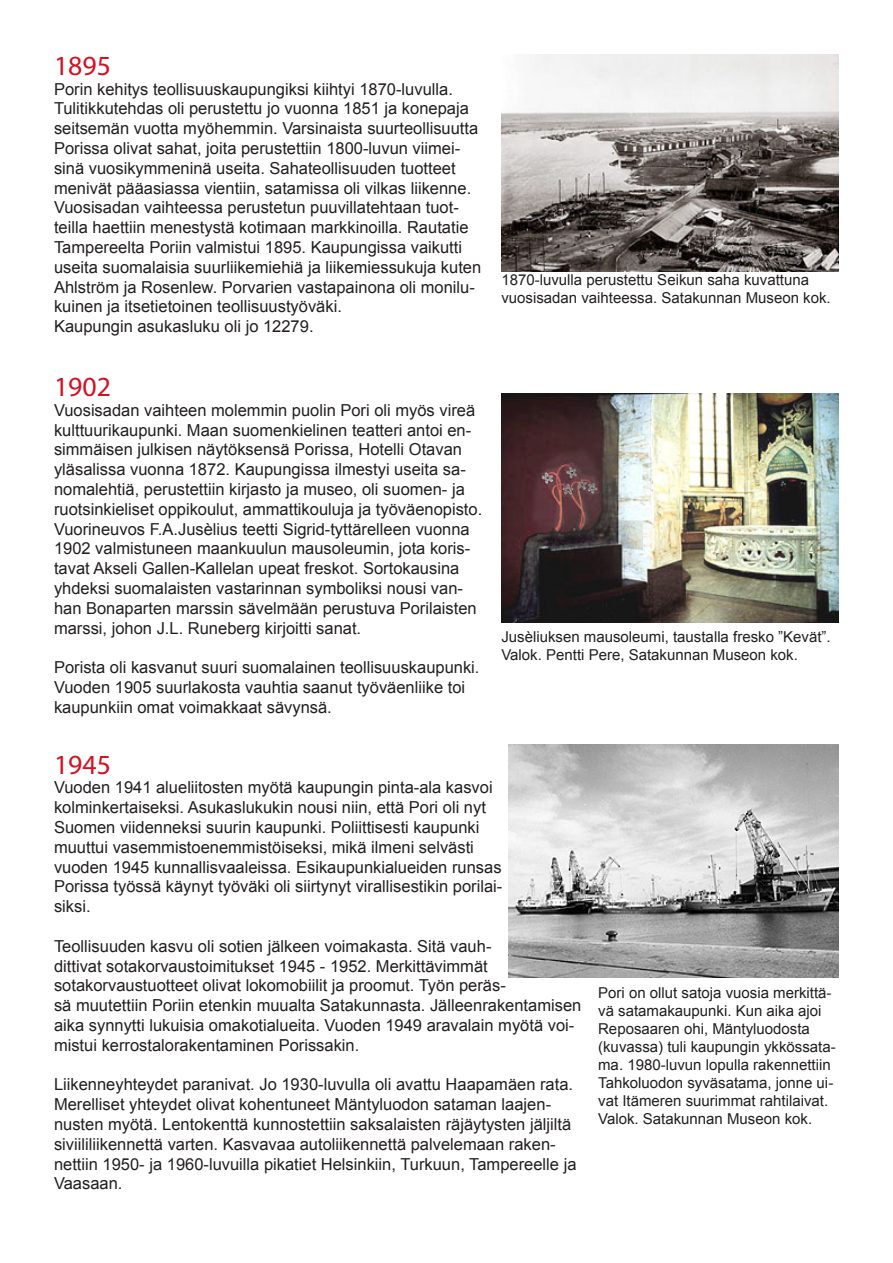
<style>
.page{position:relative;width:893px;height:1263px;background:#fff}
.page>*{position:absolute;margin:0;border:0;box-sizing:border-box;transform-origin:0 0}
.t1{font:27.75px "Myriad Pro";color:#d31122}
.t2{font:16.5px/19.8px "Arial";color:#231f20}
.t3{font:15px/18px "Arial";color:#231f20}
</style>
<div class="page">
<img style="left:501px;top:54px;width:338px;height:217px">
<img style="left:501px;top:393px;width:338px;height:230px">
<img style="left:508px;top:745px;width:331px;height:232px">
<h1 class="t1" style="left:54px;top:48px;width:58px">1895</h1>
<p class="t2" style="left:54px;top:79px;width:429px">Porin kehitys teollisuuskaupungiksi kiihtyi 1870-luvulla.<br>Tulitikkutehdas oli perustettu jo vuonna 1851 ja konepaja seitsemän vuotta myöhemmin. Varsinaista suurteollisuutta Porissa olivat sahat, joita perustettiin 1800-luvun viimei&shy;sinä vuosikymmeninä useita. Sahateollisuuden tuotteet menivät pääasiassa vientiin, satamissa oli vilkas liikenne.<br>Vuosisadan vaihteessa perustetun puuvillatehtaan tuot&shy;teilla haettiin menestystä kotimaan markkinoilla. Rautatie Tampereelta Poriin valmistui 1895. Kaupungissa vaikutti useita suomalaisia suurliikemiehiä ja liikemiessukuja kuten Ahlström ja Rosenlew. Porvarien vastapainona oli monilu&shy;kuinen ja itsetietoinen teollisuustyöväki.<br>Kaupungin asukasluku oli jo 12279.</p>
<h1 class="t1" style="left:54px;top:370px;width:58px">1902</h1>
<p class="t2" style="left:54px;top:400px;width:430px">Vuosisadan vaihteen molemmin puolin Pori oli myös vireä kulttuurikaupunki. Maan suomenkielinen teatteri antoi en&shy;simmäisen julkisen näytöksensä Porissa, Hotelli Otavan yläsalissa vuonna 1872. Kaupungissa ilmestyi useita sa&shy;nomalehtiä, perustettiin kirjasto ja museo, oli suomen- ja ruotsinkieliset oppikoulut, ammattikouluja ja työväenopisto.<br>Vuorineuvos F.A.Jusèlius teetti Sigrid-tyttärelleen vuonna 1902 valmistuneen maankuulun mausoleumin, jota koris&shy;tavat Akseli Gallen-Kallelan upeat freskot. Sortokausina yhdeksi suomalaisten vastarinnan symboliksi nousi van&shy;han Bonaparten marssin sävelmään perustuva Porilaisten marssi, johon J.L. Runeberg kirjoitti sanat.</p>
<p class="t2" style="left:54px;top:658px;width:427px">Porista oli kasvanut suuri suomalainen teollisuuskaupunki.<br>Vuoden 1905 suurlakosta vauhtia saanut työväenliike toi kaupunkiin omat voimakkaat sävynsä.</p>
<p class="t3" style="left:501px;top:271px;width:331px">1870-luvulla perustettu Seikun saha kuvattuna vuosisadan vaihteessa. Satakunnan Museon kok.</p>
<p class="t3" style="left:501px;top:628px;width:331px">Jusèliuksen mausoleumi, taustalla fresko ”Kevät”.<br>Valok. Pentti Pere, Satakunnan Museon kok.</p>
<h1 class="t1" style="left:54px;top:747px;width:58px">1945</h1>
<p class="t2" style="left:54px;top:778px;width:450px">Vuoden 1941 alueliitosten myötä kaupungin pinta-ala kasvoi kolminkertaiseksi. Asukaslukukin nousi niin, että Pori oli nyt Suomen viidenneksi suurin kaupunki. Poliittisesti kaupunki muuttui vasemmistoenemmistöiseksi, mikä ilmeni selvästi vuoden 1945 kunnallisvaaleissa. Esikaupunkialueiden runsas Porissa työssä käynyt työväki oli siirtynyt virallisestikin porilai&shy;siksi.</p>
<p class="t2" style="left:54px;top:936px;width:529px">Teollisuuden kasvu oli sotien jälkeen voimakasta. Sitä vauh-<br>dittivat sotakorvaustoimitukset 1945 - 1952. Merkittävimmät sotakorvaustuotteet olivat lokomobiilit ja proomut. Työn peräs-<br>sä muutettiin Poriin etenkin muualta Satakunnasta. Jälleenrakentamisen aika synnytti lukuisia omakotialueita. Vuoden 1949 aravalain myötä voi&shy;mistui kerrostalorakentaminen Porissakin.</p>
<p class="t2" style="left:54px;top:1075px;width:524px">Liikenneyhteydet paranivat. Jo 1930-luvulla oli avattu Haapamäen rata.<br>Merelliset yhteydet olivat kohentuneet Mäntyluodon sataman laajen&shy;nusten myötä. Lentokenttä kunnostettiin saksalaisten räjäytysten jäljiltä siviililiikennettä varten. Kasvavaa autoliikennettä palvelemaan raken&shy;nettiin 1950- ja 1960-luvuilla pikatiet Helsinkiin, Turkuun, Tampereelle ja Vaasaan.</p>
<p class="t3" style="left:598px;top:983px;width:239px">Pori on ollut satoja vuosia merkittä&shy;vä satamakaupunki. Kun aika ajoi Reposaaren ohi, Mäntyluodosta (kuvassa) tuli kaupungin ykkössata&shy;ma. 1980-luvun lopulla rakennettiin Tahkoluodon syväsatama, jonne ui&shy;vat Itämeren suurimmat rahtilaivat.<br>Valok. Satakunnan Museon kok.</p>
</div>
